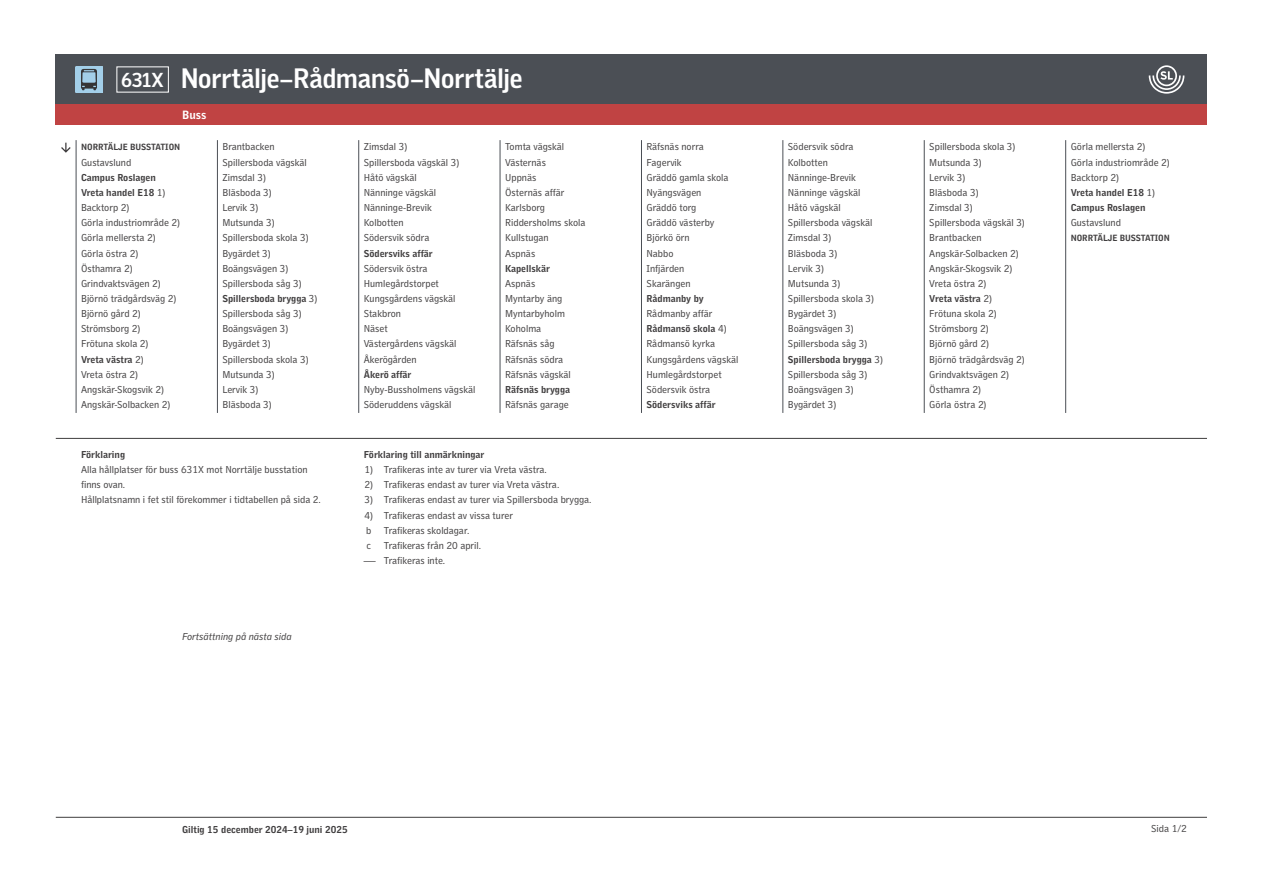
<style>
.page{position:relative;width:1263px;height:893px;background:#fff}
.page>*{position:absolute;margin:0;border:0;box-sizing:border-box;transform-origin:0 0}
.t1{font:700 26.7px "SL Gothic Display";letter-spacing:-.005em;color:#fff}
.t2{font:700 19.2px "SL Gothic Display";color:#fff}
.t3{font:700 12.15px "SL Gothic Timetable 2";color:#fff}
.t4{font:10.05px/15.1px "SL Gothic Timetable 2";color:#3f3d3e}
.t5{font:700 10.05px "SL Gothic Timetable 2";color:#3f3d3e}
.t6{font:italic 10.05px "SL Gothic Timetable 2";color:#3f3d3e}
.t7{font:10.05px "SL Gothic Timetable 2";color:#3f3d3e;scale:1.25 1}
.t8{font:700 9.15px "SL Gothic Timetable 2";color:#3f3d3e}
.s1{font-weight:700}
</style>
<div class="page">
<div style="left:56px;top:54px;width:1151px;height:51px;background:#4b4f55"></div>
<img style="left:76px;top:66px;width:26px;height:27px">
<div style="left:56px;top:105px;width:1151px;height:20px;background:#c04343"></div>
<hr style="left:56px;top:817px;width:1151px;height:1px;background:#3f3d3e">
<svg style="left:1149px;top:65px;width:35px;height:29px"></svg>
<hr style="left:56px;top:438px;width:1151px;height:1px;background:#3f3d3e">
<hr style="left:76px;top:140px;width:1px;height:273px;background:#4b4f55">
<hr style="left:217px;top:140px;width:1px;height:273px;background:#4b4f55">
<hr style="left:358px;top:140px;width:1px;height:273px;background:#4b4f55">
<hr style="left:500px;top:140px;width:1px;height:273px;background:#4b4f55">
<hr style="left:641px;top:140px;width:1px;height:273px;background:#4b4f55">
<hr style="left:783px;top:140px;width:1px;height:273px;background:#4b4f55">
<hr style="left:924px;top:140px;width:1px;height:273px;background:#4b4f55">
<hr style="left:1065px;top:140px;width:1px;height:273px;background:#4b4f55">
<svg style="left:61px;top:143px;width:10px;height:10px"></svg>
<h2 class="t2" style="left:121px;top:69px;width:44px">631X</h2>
<h1 class="t1" style="left:181px;top:63px;width:343px">Norrtälje–Rådmansö–Norrtälje</h1>
<p class="t3" style="left:182px;top:111px;width:26px">Buss</p>
<p class="t8" style="left:81px;top:144px;width:101px">NORRTÄLJE BUSSTATION</p>
<p class="t4" style="left:81px;top:155px;width:52px">Gustavslund</p>
<p class="t4" style="left:81px;top:171px;width:100px"><span class="s1">Campus Roslagen<br>Vreta handel E18</span> 1)<br>Backtorp 2)<br>Görla industriområde 2)<br>Görla mellersta 2)<br>Görla östra 2)<br>Östhamra 2)<br>Grindvaktsvägen 2)<br>Björnö trädgårdsväg 2)<br>Björnö gård 2)<br>Strömsborg 2)<br>Frötuna skola 2)<br><span class="s1">Vreta västra</span> 2)<br>Vreta östra 2)<br>Angskär-Skogsvik 2)<br>Angskär-Solbacken 2)</p>
<p class="t4" style="left:222px;top:140px;width:97px">Brantbacken<br>Spillersboda vägskäl<br>Zimsdal 3)<br>Bläsboda 3)<br>Lervik 3)<br>Mutsunda 3)<br>Spillersboda skola 3)<br>Bygärdet 3)<br>Boängsvägen 3)<br>Spillersboda såg 3)<br><span class="s1">Spillersboda brygga</span> 3)<br>Spillersboda såg 3)<br>Boängsvägen 3)<br>Bygärdet 3)<br>Spillersboda skola 3)<br>Mutsunda 3)<br>Lervik 3)<br>Bläsboda 3)</p>
<p class="t4" style="left:364px;top:140px;width:97px">Zimsdal 3)<br>Spillersboda vägskäl 3)<br>Håtö vägskäl<br>Nänninge vägskäl<br>Nänninge-Brevik<br>Kolbotten<br>Södersvik södra</p>
<p class="t5" style="left:364px;top:250px;width:70px">Södersviks affär</p>
<p class="t4" style="left:364px;top:262px;width:94px">Södersvik östra<br>Humlegårdstorpet<br>Kungsgårdens vägskäl<br>Stakbron<br>Näset<br>Västergårdens vägskäl<br>Åkerögården</p>
<p class="t5" style="left:364px;top:371px;width:49px">Åkerö affär</p>
<p class="t4" style="left:364px;top:383px;width:113px">Nyby-Bussholmens vägskäl<br>Söderuddens vägskäl</p>
<p class="t4" style="left:505px;top:140px;width:82px">Tomta vägskäl<br>Västernäs<br>Uppnäs<br>Östernäs affär<br>Karlsborg<br>Riddersholms skola<br>Kullstugan<br>Aspnäs</p>
<p class="t5" style="left:505px;top:265px;width:46px">Kapellskär</p>
<p class="t4" style="left:505px;top:277px;width:67px">Aspnäs<br>Myntarby äng<br>Myntarbyholm<br>Koholma<br>Räfsnäs såg<br>Räfsnäs södra<br>Räfsnäs vägskäl</p>
<p class="t5" style="left:505px;top:386px;width:66px">Räfsnäs brygga</p>
<p class="t4" style="left:505px;top:398px;width:65px">Räfsnäs garage</p>
<p class="t5" style="left:81px;top:451px;width:46px">Förklaring</p>
<p class="t4" style="left:81px;top:463px;width:241px">Alla hållplatser för buss 631X mot Norrtälje busstation finns ovan.<br>Hållplatsnamn i fet stil förekommer i tidtabellen på sida 2.</p>
<p class="t6" style="left:182px;top:633px;width:111px">Fortsättning på nästa sida</p>
<p class="t5" style="left:364px;top:451px;width:122px">Förklaring till anmärkningar</p>
<p class="t4" style="left:365px;top:463px;width:184px">1) Trafikeras inte av turer via Vreta västra.</p>
<p class="t4" style="left:365px;top:478px;width:196px">2) Trafikeras endast av turer via Vreta västra.</p>
<p class="t4" style="left:365px;top:493px;width:229px">3) Trafikeras endast av turer via Spillersboda brygga.</p>
<p class="t4" style="left:365px;top:508px;width:150px">4) Trafikeras endast av vissa turer b Trafikeras skoldagar.<br>c</p>
<p class="t4" style="left:384px;top:539px;width:99px">Trafikeras från 20 april.</p>
<p class="t7" style="left:364px;top:557px;width:67px">— Trafikeras inte.</p>
<p class="t4" style="left:647px;top:140px;width:84px">Räfsnäs norra<br>Fagervik<br>Gräddö gamla skola<br>Nyängsvägen<br>Gräddö torg<br>Gräddö västerby<br>Björkö örn<br>Nabbo<br>Infjärden<br>Skarängen</p>
<p class="t5" style="left:647px;top:295px;width:59px">Rådmanby by</p>
<p class="t4" style="left:647px;top:307px;width:93px">Rådmanby affär<br><span class="s1">Rådmansö skola</span> 4)<br>Rådmansö kyrka<br>Kungsgårdens vägskäl<br>Humlegårdstorpet<br>Södersvik östra</p>
<p class="t5" style="left:647px;top:401px;width:70px">Södersviks affär</p>
<p class="t4" style="left:788px;top:140px;width:97px">Södersvik södra<br>Kolbotten<br>Nänninge-Brevik<br>Nänninge vägskäl<br>Håtö vägskäl<br>Spillersboda vägskäl<br>Zimsdal 3)<br>Bläsboda 3)<br>Lervik 3)<br>Mutsunda 3)<br>Spillersboda skola 3)<br>Bygärdet 3)<br>Boängsvägen 3)<br>Spillersboda såg 3)<br><span class="s1">Spillersboda brygga</span> 3)<br>Spillersboda såg 3)<br>Boängsvägen 3)<br>Bygärdet 3)</p>
<p class="t4" style="left:929px;top:140px;width:97px">Spillersboda skola 3)<br>Mutsunda 3)<br>Lervik 3)<br>Bläsboda 3)<br>Zimsdal 3)<br>Spillersboda vägskäl 3)<br>Brantbacken<br>Angskär-Solbacken 2)<br>Angskär-Skogsvik 2)<br>Vreta östra 2)<br><span class="s1">Vreta västra</span> 2)<br>Frötuna skola 2)<br>Strömsborg 2)<br>Björnö gård 2)<br>Björnö trädgårdsväg 2)<br>Grindvaktsvägen 2)<br>Östhamra 2)<br>Görla östra 2)</p>
<p class="t4" style="left:1071px;top:140px;width:100px">Görla mellersta 2)<br>Görla industriområde 2)<br>Backtorp 2)<br><span class="s1">Vreta handel E18</span> 1)<br><span class="s1">Campus Roslagen</span></p>
<p class="t4" style="left:1071px;top:216px;width:52px">Gustavslund</p>
<p class="t8" style="left:1071px;top:235px;width:101px">NORRTÄLJE BUSSTATION</p>
<p class="t5" style="left:182px;top:826px;width:167px">Giltig 15 december 2024–19 juni 2025</p>
<p class="t4" style="left:1151px;top:822px;width:37px">Sida 1/2</p>
</div>
